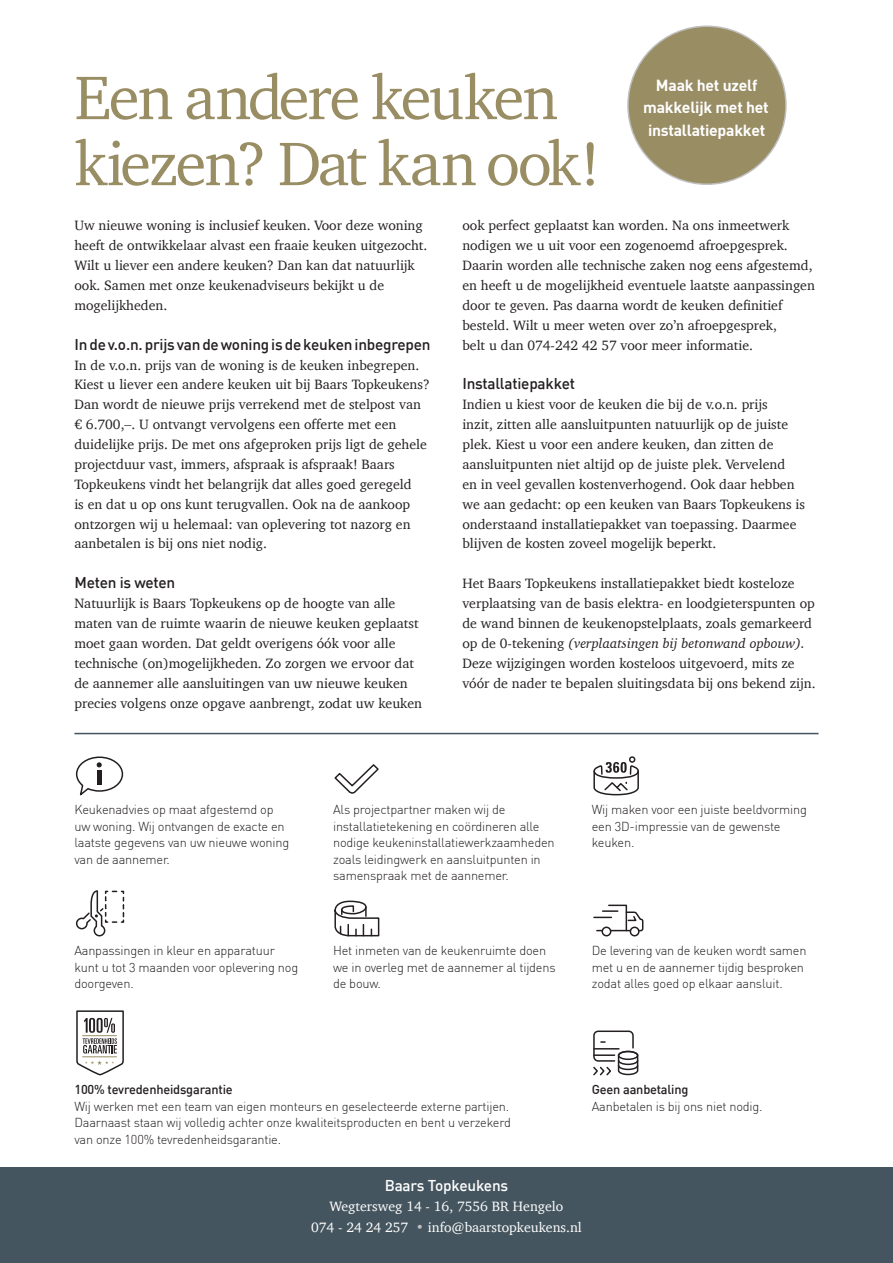
<style>
.page{position:relative;width:893px;height:1263px;background:#fff}
.page>*{position:absolute;margin:0;border:0;box-sizing:border-box;transform-origin:0 0}
.t1{font:63px/66px "Charter";letter-spacing:-.035em;color:#998d64}
.t2{font:700 15.75px/22.5px "DIN";letter-spacing:-.015em;color:#fff;text-align:center}
.t3{font:500 15.3px "DIN";letter-spacing:-.015em;color:#231f20}
.t4{font:500 15.3px "DIN";letter-spacing:-.015em;color:#fff}
.t5{font:13.8px/19.8px "Charter";color:#231f20}
.t6{font:13.8px/20.2px "Charter";color:#fff;text-align:center}
.t7{font:300 12.75px/16.5px "DIN";letter-spacing:-.015em;color:#231f20}
.t8{font:500 12.75px "DIN";letter-spacing:-.015em;color:#231f20}
.s1{font-style:italic}
.s2{color:#bfbfbf}
</style>
<div class="page">
<div style="left:0;top:1167px;width:893px;height:96px;background:#45555f"></div>
<svg style="left:593px;top:757px;width:46px;height:39px"></svg>
<div style="left:629px;top:756px;width:6px;height:7px;border:2px solid #231f20;border-radius:50%"></div>
<svg style="left:593px;top:1030px;width:46px;height:46px"></svg>
<svg style="left:76px;top:1010px;width:48px;height:66px"></svg>
<svg style="left:75px;top:756px;width:49px;height:40px"></svg>
<div style="left:97px;top:770px;width:5px;height:14px;background:#231f20"></div>
<svg style="left:334px;top:900px;width:46px;height:37px"></svg>
<svg style="left:75px;top:890px;width:50px;height:47px"></svg>
<div style="left:601px;top:926px;width:10px;height:10px;border:2px solid #231f20;border-radius:50%"></div>
<div style="left:630px;top:926px;width:10px;height:10px;border:2px solid #231f20;border-radius:50%"></div>
<svg style="left:594px;top:904px;width:50px;height:28px"></svg>
<svg style="left:334px;top:764px;width:45px;height:30px"></svg>
<hr style="left:74px;top:733px;width:745px;height:1px;background:#45555f">
<div style="left:628px;top:26px;width:158px;height:158px;background:#998d64;border-radius:50%"></div>
<h1 class="t1" style="left:74px;top:64px;width:528px">Een andere keuken kiezen? Dat kan ook!</h1>
<p class="t2" style="left:643px;top:73px;width:127px">Maak het uzelf makkelijk met het installatiepakket</p>
<p class="t5" style="left:74px;top:216px;width:354px">Uw nieuwe woning is inclusief keuken. Voor deze woning heeft de ontwikkelaar alvast een fraaie keuken uitgezocht.<br>Wilt u liever een andere keuken? Dan kan dat natuurlijk ook. Samen met onze keukenadviseurs bekijkt u de mogelijkheden.</p>
<p class="t3" style="left:74px;top:334px;width:358px">In de v.o.n. prijs van de woning is de keuken inbegrepen</p>
<p class="t5" style="left:74px;top:355px;width:357px">In de v.o.n. prijs van de woning is de keuken inbegrepen.<br>Kiest u liever een andere keuken uit bij Baars Topkeukens?<br>Dan wordt de nieuwe prijs verrekend met de stelpost van € 6.700,–. U ontvangt vervolgens een offerte met een duidelijke prijs. De met ons afgeproken prijs ligt de gehele projectduur vast, immers, afspraak is afspraak! Baars Topkeukens vindt het belangrijk dat alles goed geregeld<br>is en dat u op ons kunt terugvallen. Ook na de aankoop ontzorgen wij u helemaal: van oplevering tot nazorg en aanbetalen is bij ons niet nodig.</p>
<p class="t3" style="left:74px;top:573px;width:102px">Meten is weten</p>
<p class="t5" style="left:74px;top:593px;width:349px">Natuurlijk is Baars Topkeukens op de hoogte van alle maten van de ruimte waarin de nieuwe keuken geplaatst moet gaan worden. Dat geldt overigens óók voor alle technische (on)mogelijkheden. Zo zorgen we ervoor dat de aannemer alle aansluitingen van uw nieuwe keuken precies volgens onze opgave aanbrengt, zodat uw keuken</p>
<p class="t5" style="left:462px;top:216px;width:354px">ook perfect geplaatst kan worden. Na ons inmeetwerk nodigen we u uit voor een zogenoemd afroepgesprek.<br>Daarin worden alle technische zaken nog eens afgestemd, en heeft u de mogelijkheid eventuele laatste aanpassingen door te geven. Pas daarna wordt de keuken definitief besteld. Wilt u meer weten over zo’n afroepgesprek,<br>belt u dan 074-242 42 57 voor meer informatie.</p>
<p class="t3" style="left:462px;top:374px;width:114px">Installatiepakket</p>
<p class="t5" style="left:462px;top:395px;width:344px">Indien u kiest voor de keuken die bij de v.o.n. prijs<br>inzit, zitten alle aansluitpunten natuurlijk op de juiste plek. Kiest u voor een andere keuken, dan zitten de aansluitpunten niet altijd op de juiste plek. Vervelend<br>en in veel gevallen kostenverhogend. Ook daar hebben we aan gedacht: op een keuken van Baars Topkeukens is onderstaand installatiepakket van toepassing. Daarmee blijven de kosten zoveel mogelijk beperkt.</p>
<p class="t5" style="left:462px;top:573px;width:355px">Het Baars Topkeukens installatiepakket biedt kosteloze verplaatsing van de basis elektra- en loodgieterspunten op de wand binnen de keukenopstelplaats, zoals gemarkeerd op de 0-tekening <span class="s1">(verplaatsingen bij betonwand opbouw).<br></span>Deze wijzigingen worden kosteloos uitgevoerd, mits ze vóór de nader te bepalen sluitingsdata bij ons bekend zijn.</p>
<p class="t7" style="left:74px;top:801px;width:216px">Keukenadvies op maat afgestemd op uw woning. Wij ontvangen de exacte en laatste gegevens van uw nieuwe woning van de aannemer.</p>
<p class="t7" style="left:333px;top:801px;width:223px">Als projectpartner maken wij de installatietekening en coördineren alle nodige keukeninstallatiewerkzaamheden zoals leidingwerk en aansluitpunten in samenspraak met de aannemer.</p>
<p class="t7" style="left:592px;top:801px;width:217px">Wij maken voor een juiste beeldvorming een 3D-impressie van de gewenste keuken.</p>
<p class="t7" style="left:74px;top:942px;width:225px">Aanpassingen in kleur en apparatuur kunt u tot 3 maanden voor oplevering nog doorgeven.</p>
<p class="t7" style="left:333px;top:942px;width:224px">Het inmeten van de keukenruimte doen we in overleg met de aannemer al tijdens de bouw.</p>
<p class="t7" style="left:592px;top:942px;width:216px">De levering van de keuken wordt samen met u en de aannemer tijdig besproken zodat alles goed op elkaar aansluit.</p>
<p class="t8" style="left:74px;top:1081px;width:160px">100% tevredenheidsgarantie</p>
<p class="t7" style="left:74px;top:1098px;width:438px">Wij werken met een team van eigen monteurs en geselecteerde externe partijen.<br>Daarnaast staan wij volledig achter onze kwaliteitsproducten en bent u verzekerd van onze 100% tevredenheidsgarantie.</p>
<p class="t8" style="left:592px;top:1081px;width:98px">Geen aanbetaling</p>
<p class="t7" style="left:592px;top:1098px;width:172px">Aanbetalen is bij ons niet nodig.</p>
<p class="t4" style="left:385px;top:1176px;width:125px">Baars Topkeukens</p>
<p class="t6" style="left:311px;top:1196px;width:272px">Wegtersweg 14 - 16, 7556 BR Hengelo<br>074 - 24 24 257 <span class="s2">•</span> info@baarstopkeukens.nl</p>
</div>
